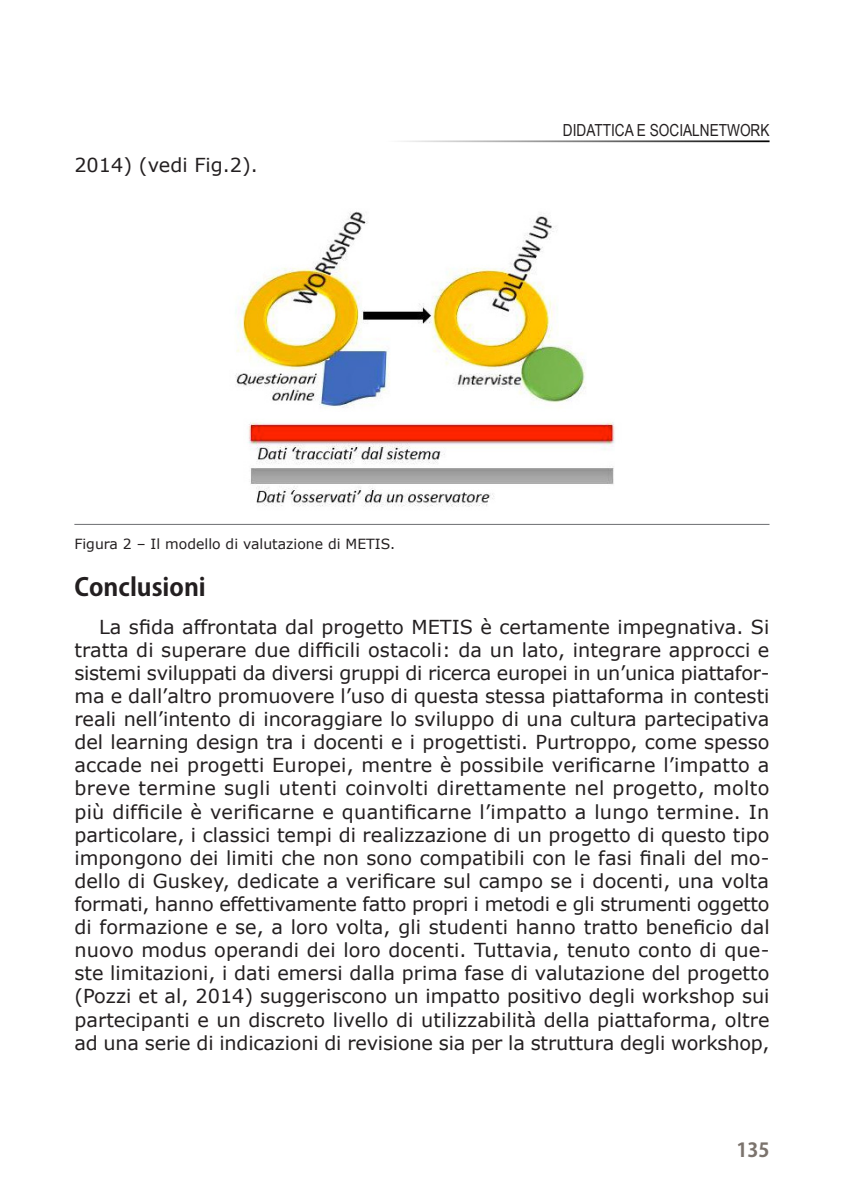
<style>
.page{position:relative;width:844px;height:1191px;background:#fff}
.page>*{position:absolute;margin:0;border:0;box-sizing:border-box;transform-origin:0 0}
.Titolo_BRICKS_1{font:700 24.5px "Koz Go Pro";color:#231f20}
.TESTO_BRICKS{font:19.25px/23.1px "Verdana";letter-spacing:-.01em;color:#231f20;text-align:justify}
.t1{font:700 19.25px "Koz Go Pr 6 N";color:#7b736d}
.t2{font:16.62px "Arial Narrow";color:#231f20}
.FIG_BRICKS{font:14px "Verdana";color:#231f20}
</style>
<div class="page">
<hr style="left:384px;top:140px;width:385px;height:2px;background:#000">
<hr style="left:74px;top:524px;width:695px;height:1px;background:#6c6d70">
<img style="left:235px;top:211px;width:380px;height:296px">
<p class="TESTO_BRICKS" style="left:74px;top:154px;width:185px">2014) (vedi Fig.2).</p>
<p class="t2" style="left:562px;top:118px;width:208px">DIDATTICA E SOCIALNETWORK</p>
<p class="FIG_BRICKS" style="left:74px;top:534px;width:322px">Figura 2 – Il modello di valutazione di METIS.</p>
<p class="Titolo_BRICKS_1" style="left:74px;top:571px;width:133px">Conclusioni</p>
<p class="TESTO_BRICKS" style="left:74px;top:615px;width:696px;text-indent:25px">La sfida affrontata dal progetto METIS è certamente impegnativa. Si tratta di superare due difficili ostacoli: da un lato, integrare approcci e sistemi sviluppati da diversi gruppi di ricerca europei in un’unica piattafor&shy;ma e dall’altro promuovere l’uso di questa stessa piattaforma in contesti reali nell’intento di incoraggiare lo sviluppo di una cultura partecipativa del learning design tra i docenti e i progettisti. Purtroppo, come spesso accade nei progetti Europei, mentre è possibile verificarne l’impatto a breve termine sugli utenti coinvolti direttamente nel progetto, molto più difficile è verificarne e quantificarne l’impatto a lungo termine. In particolare, i classici tempi di realizzazione di un progetto di questo tipo impongono dei limiti che non sono compatibili con le fasi finali del mo&shy;dello di Guskey, dedicate a verificare sul campo se i docenti, una volta formati, hanno effettivamente fatto propri i metodi e gli strumenti oggetto di formazione e se, a loro volta, gli studenti hanno tratto beneficio dal nuovo modus operandi dei loro docenti. Tuttavia, tenuto conto di que&shy;ste limitazioni, i dati emersi dalla prima fase di valutazione del progetto (Pozzi et al, 2014) suggeriscono un impatto positivo degli workshop sui partecipanti e un discreto livello di utilizzabilità della piattaforma, oltre ad una serie di indicazioni di revisione sia per la struttura degli workshop,</p>
<p class="t1" style="left:736px;top:1138px;width:35px">135</p>
</div>
